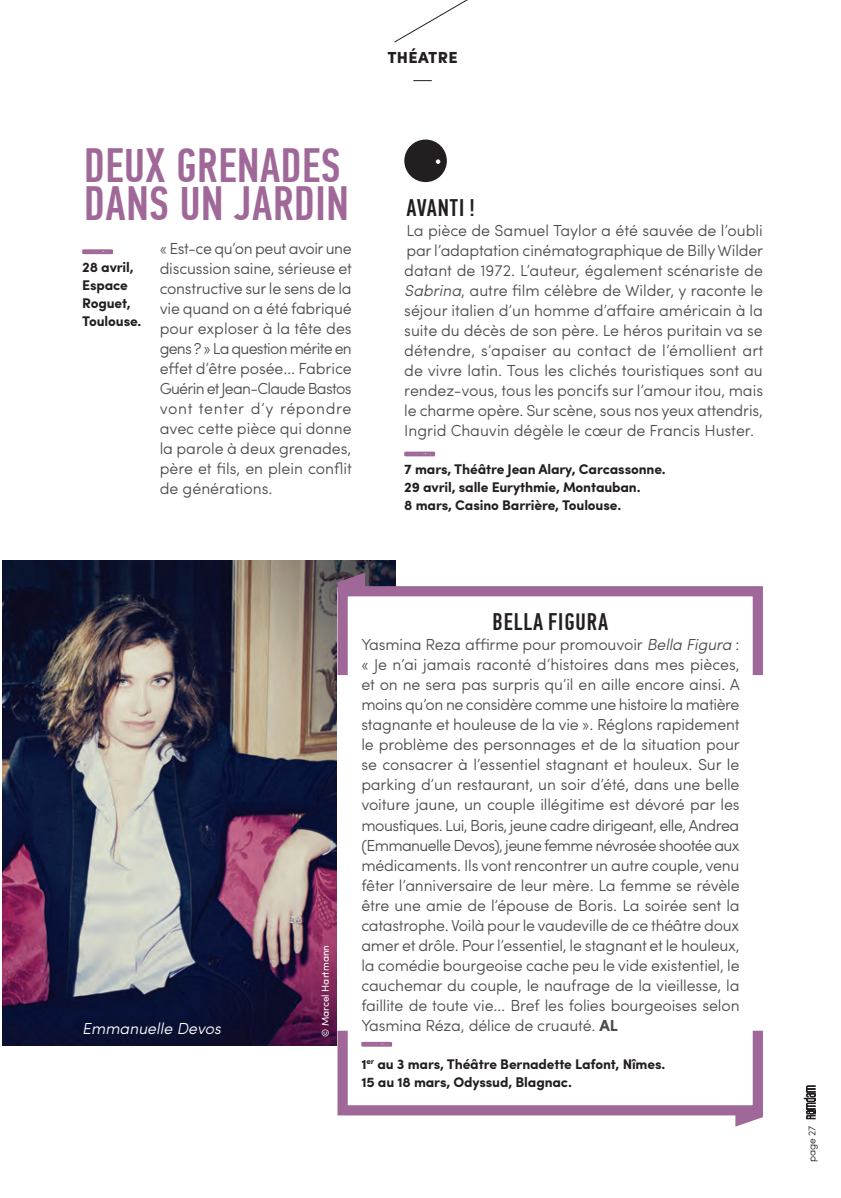
<style>
.page{position:relative;width:841px;height:1198px;background:#fff}
.page>*{position:absolute;margin:0;border:0;box-sizing:border-box;transform-origin:0 0}
.t1{font:500 48px/38px "PF Din Text Comp Pro";letter-spacing:.01em;color:#9f6898}
.t2{font:500 24px "PF Din Text Comp Pro";letter-spacing:.04em;color:#231f20}
.t3{font:300 16px/20px "Sofia Pro";color:#4b4c4d;text-align:justify}
.DATET2{font:italic 300 16px "Sofia Pro";color:#fff}
.t4{font:900 16px "Sofia Pro";letter-spacing:.02em;color:#231f20}
.DATET2-2{font:700 14px/18px "Sofia Pro";letter-spacing:-.01em;color:#231f20}
.t5{font:10px "Sofia Pro";color:#fff}
.t6{font:300 10px "Sofia Pro";color:#231f20}
.s1{font-style:italic}
.s2{font-weight:700}
</style>
<div class="page">
<img style="left:3px;top:560px;width:392px;height:485px">
<svg style="left:803px;top:1085px;width:12px;height:33px"></svg>
<svg style="left:413px;top:80px;width:19px;height:1px"></svg>
<svg style="left:394px;top:0;width:74px;height:43px"></svg>
<div style="left:337px;top:588px;width:426px;height:473px;background:#fff"></div>
<svg style="left:337px;top:572px;width:28px;height:14px"></svg>
<div style="left:337px;top:586px;width:426px;height:94px;border:10px solid #9f6898"></div>
<svg style="left:735px;top:1115px;width:28px;height:11px"></svg>
<div style="left:337px;top:1025px;width:426px;height:90px;border:10px solid #9f6898"></div>
<svg style="left:361px;top:1041px;width:31px;height:5px"></svg>
<svg style="left:82px;top:249px;width:31px;height:5px"></svg>
<svg style="left:404px;top:451px;width:31px;height:5px"></svg>
<div style="left:404px;top:139px;width:43px;height:43px;background:#231f20;border-radius:50%"></div>
<svg style="left:436px;top:159px;width:4px;height:5px"></svg>
<p class="t1" style="left:84px;top:147px;width:266px">DEUX GRENADES<br>DANS UN JARDIN</p>
<p class="DATET2-2" style="left:82px;top:257px;width:61px">28 avril,<br>Espace<br>Roguet,<br>Toulouse.</p>
<p class="t3" style="left:160px;top:237px;width:194px">« Est-ce qu’on peut avoir une discussion saine, sérieuse et constructive sur le sens de la vie quand on a été fabriqué pour exploser à la tête des gens ? » La question mérite en effet d’être posée… Fabrice Guérin et Jean-Claude Bastos vont tenter d’y répondre avec cette pièce qui donne la parole à deux grenades, père et fils, en plein conflit de générations.</p>
<p class="t4" style="left:387px;top:45px;width:72px">THÉATRE</p>
<p class="t2" style="left:406px;top:194px;width:70px">AVANTI !</p>
<p class="t3" style="left:404px;top:219px;width:360px">La pièce de Samuel Taylor a été sauvée de l’oubli par l’adaptation cinématographique de Billy Wilder datant de 1972. L’auteur, également scénariste de <span class="s1">Sabrina</span>, autre film célèbre de Wilder, y raconte le séjour italien d’un homme d’affaire américain à la suite du décès de son père. Le héros puritain va se détendre, s’apaiser au contact de l’émollient art de vivre latin. Tous les clichés touristiques sont au rendez-vous, tous les poncifs sur l’amour itou, mais le charme opère. Sur scène, sous nos yeux attendris, Ingrid Chauvin dégèle le cœur de Francis Huster.</p>
<p class="DATET2-2" style="left:404px;top:459px;width:263px">7 mars, Théâtre Jean Alary, Carcassonne.</p>
<p class="DATET2-2" style="left:404px;top:477px;width:238px">29 avril, salle Eurythmie, Montauban.</p>
<p class="DATET2-2" style="left:404px;top:495px;width:218px">8 mars, Casino Barrière, Toulouse.</p>
<p class="DATET2" style="left:82px;top:1015px;width:144px">Emmanuelle Devos</p>
<p class="t5" style="left:318px;top:1036px;width:94px;rotate:-90deg">© Marcel Hartmann</p>
<p class="t2" style="left:492px;top:608px;width:117px">BELLA FIGURA</p>
<p class="t3" style="left:361px;top:633px;width:380px">Yasmina Reza affirme pour promouvoir <span class="s1">Bella Figura</span>: « Je n’ai jamais raconté d’histoires dans mes pièces, et on ne sera pas surpris qu’il en aille encore ainsi. A moins qu’on ne considère comme une histoire la matière stagnante et houleuse de la vie ». Réglons rapidement le problème des personnages et de la situation pour se consacrer à l’essentiel stagnant et houleux. Sur le parking d’un restaurant, un soir d’été, dans une belle voiture jaune, un couple illégitime est dévoré par les moustiques. Lui, Boris, jeune cadre dirigeant, elle, Andrea (Emmanuelle Devos), jeune femme névrosée shootée aux médicaments. Ils vont rencontrer un autre couple, venu fêter l’anniversaire de leur mère. La femme se révèle être une amie de l’épouse de Boris. La soirée sent la catastrophe. Voilà pour le vaudeville de ce théâtre doux amer et drôle. Pour l’essentiel, le stagnant et le houleux, la comédie bourgeoise cache peu le vide existentiel, le cauchemar du couple, le naufrage de la vieillesse, la faillite de toute vie… Bref les folies bourgeoises selon Yasmina Réza, délice de cruauté. <span class="s2">AL</span></p>
<p class="DATET2-2" style="left:361px;top:1053px;width:305px">1<sup>er</sup> au 3 mars, Théâtre Bernadette Lafont, Nîmes.</p>
<p class="DATET2-2" style="left:361px;top:1071px;width:212px">15 au 18 mars, Odyssud, Blagnac.</p>
<p class="t6" style="left:804px;top:1161px;width:39px;rotate:-90deg">page 27</p>
</div>
